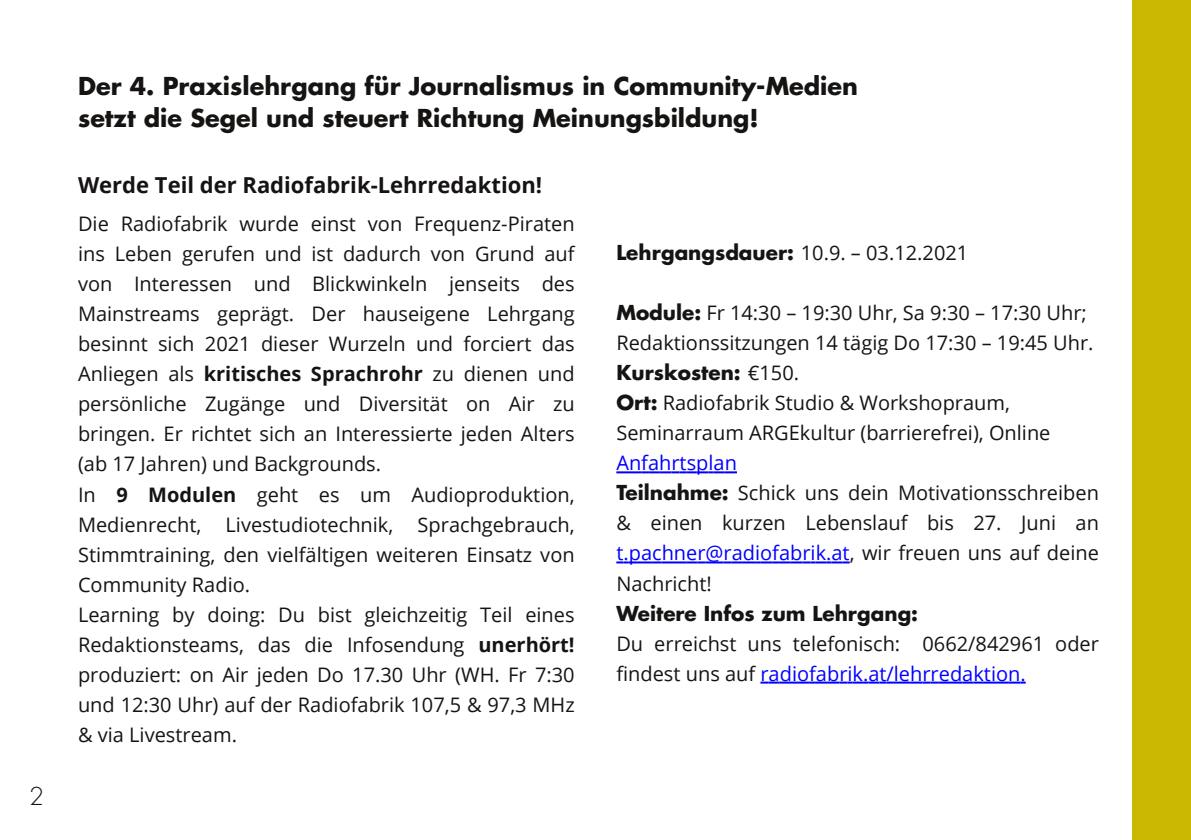
<style>
.page{position:relative;width:1191px;height:840px;background:#fff}
.page>*{position:absolute;margin:0;border:0;box-sizing:border-box;transform-origin:0 0}
.t1{font:700 24px/32px "Futura LT";color:#161413}
.t2{font:300 24px "Futura LT";color:#161413}
.t3{font:700 22px "Open Sans";color:#161413}
.t4{font:20px/30px "Open Sans";color:#161413}
.t5{font:700 20px "Futura LT";color:#161413}
.s1{font-weight:700}
.s2{font-family:"Futura LT";font-weight:700}
.s3{font-family:"Open Sans";font-weight:400}
.s4{color:#00f}
</style>
<div class="page">
<div style="left:1132px;top:0;width:59px;height:839px;background:#cab700"></div>
<svg style="left:616px;top:471px;width:121px;height:2px"></svg>
<svg style="left:616px;top:561px;width:233px;height:2px"></svg>
<svg style="left:760px;top:681px;width:265px;height:2px"></svg>
<p class="t2" style="left:29px;top:781px;width:16px">2</p>
<p class="t1" style="left:78px;top:69px;width:781px">Der 4. Praxislehrgang für Journalismus in Community-Medien setzt die Segel und steuert Richtung Meinungsbildung!</p>
<p class="t3" style="left:78px;top:169px;width:465px">Werde Teil der Radiofabrik-Lehrredaktion!</p>
<p class="t4" style="left:78px;top:208px;width:498px">Die Radiofabrik wurde einst von Frequenz-Piraten ins Leben gerufen und ist dadurch von Grund auf von Interessen und Blickwinkeln jenseits des Mainstreams geprägt. Der hauseigene Lehrgang besinnt sich 2021 dieser Wurzeln und forciert das Anliegen als <span class="s1">kritisches Sprachrohr</span> zu dienen und persönliche Zugänge und Diversität on Air zu bringen. Er richtet sich an Interessierte jeden Alters (ab 17 Jahren) und Backgrounds.<br>In <span class="s1">9 Modulen</span> geht es um Audioproduktion, Medienrecht, Livestudiotechnik, Sprachgebrauch, Stimmtraining, den vielfältigen weiteren Einsatz von Community Radio.<br>Learning by doing: Du bist gleichzeitig Teil eines Redaktionsteams, das die Infosendung <span class="s1">unerhört! </span>produziert: on Air jeden Do 17.30 Uhr (WH. Fr 7:30 und 12:30 Uhr) auf der Radiofabrik 107,5 &amp; 97,3 MHz &amp; via Livestream.</p>
<p class="t4" style="left:616px;top:237px;width:353px"><span class="s2">Lehrgangsdauer:</span> 10.9. – 03.12.2021</p>
<p class="t4" style="left:616px;top:297px;width:478px"><span class="s2">Module:</span> Fr 14:30 – 19:30 Uhr, Sa 9:30 – 17:30 Uhr;<br>Redaktionssitzungen 14 tägig Do 17:30 – 19:45 Uhr.</p>
<p class="t5" style="left:616px;top:359px;width:184px">Kurskosten: <span class="s3">€150.</span></p>
<p class="t4" style="left:616px;top:387px;width:436px"><span class="s2">Ort:</span> Radiofabrik Studio &amp; Workshopraum,<br>Seminarraum ARGEkultur (barrierefrei), Online</p>
<p class="t4" style="left:616px;top:447px;width:484px"><span class="s4">Anfahrtsplan<br></span><span class="s2">Teilnahme:</span> Schick uns dein Motivationsschreiben &amp; einen kurzen Lebenslauf bis 27. Juni an <span class="s4">t.pachner@radiofabrik.at</span>, wir freuen uns auf deine Nachricht!</p>
<p class="t5" style="left:616px;top:599px;width:303px">Weitere Infos zum Lehrgang:</p>
<p class="t4" style="left:616px;top:627px;width:484px">Du erreichst uns telefonisch: 0662/842961 oder findest uns auf <span class="s4">radiofabrik.at/lehrredaktion.</span></p>
</div>
